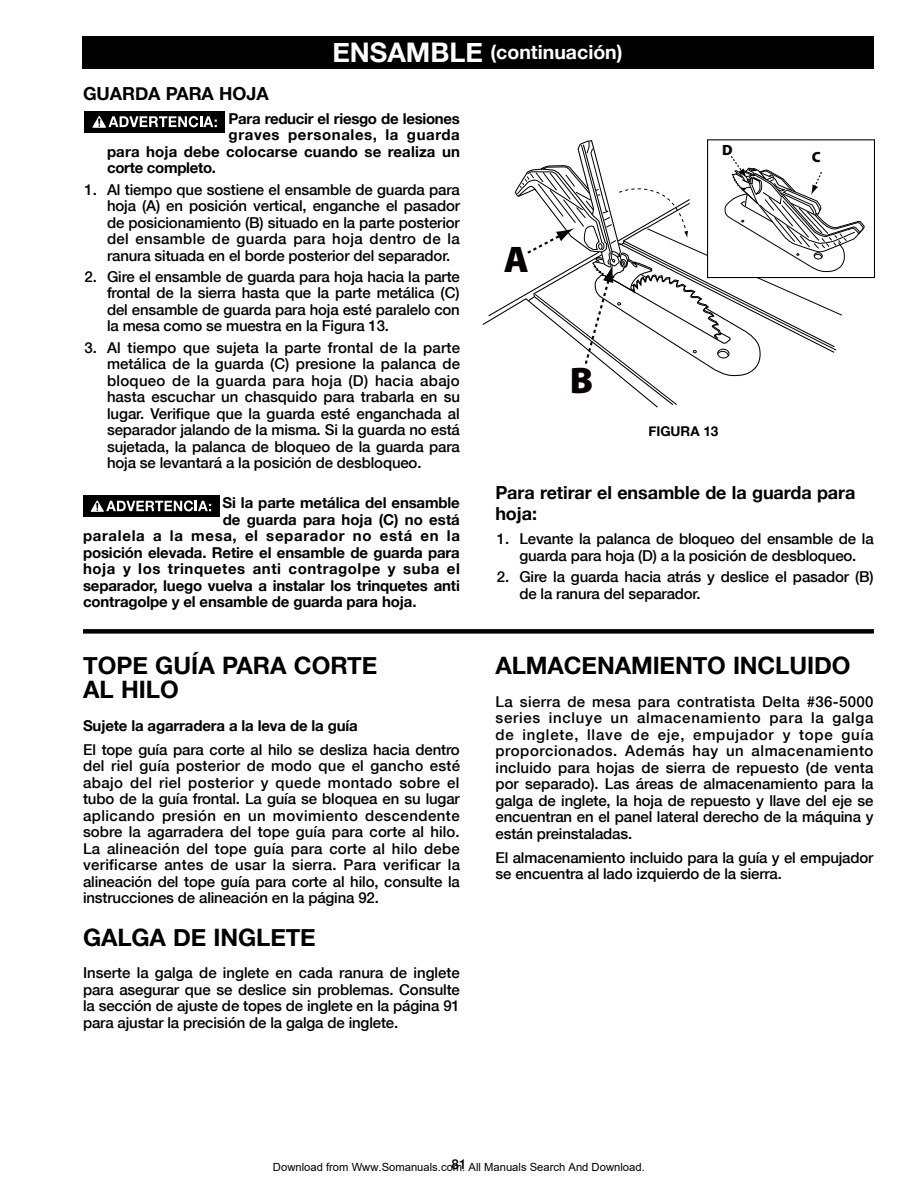
<style>
.page{position:relative;width:918px;height:1188px;background:#fff}
.page>*{position:absolute;margin:0;border:0;box-sizing:border-box;transform-origin:0 0}
.t1{font:900 37.2px "Myriad Pro";color:#070000}
.t2{font:700 24px/24px "Helvetica Neue";letter-spacing:-.005em;color:#000}
.t3{font:700 19.5px "Helvetica Neue";color:#fff}
.t4{font:700 18px/21px "Helvetica Neue";letter-spacing:-.005em;color:#000}
.t5{font:500 15px/16.5px "Helvetica Neue";letter-spacing:-.01em;color:#000;text-align:justify}
.t6{font:700 15px "Helvetica Neue";letter-spacing:-.01em;color:#000}
.t7{font:700 15px "Helvetica Neue";letter-spacing:.035em;color:#000}
.t8{font:700 15px "Helvetica Neue";letter-spacing:.01em;color:#000}
.t9{font:700 15px "Helvetica Neue";letter-spacing:.045em;color:#000}
.t10{font:700 15px "Helvetica Neue";letter-spacing:.04em;color:#000}
.t11{font:900 14.85px "Myriad Pro";color:#070000}
.t12{font:700 13.5px "Helvetica Neue";color:#000}
.t13{font:500 13.5px "Helvetica Neue";color:#000}
.t14{font:11.25px "Arial";color:#000}
.s1{font-size:27px}
</style>
<div class="page">
<div style="left:82px;top:36px;width:792px;height:33px;background:#000"></div>
<div style="left:85px;top:111px;width:140px;height:22px;background:#000"></div>
<svg style="left:92px;top:116px;width:125px;height:12px"></svg>
<div style="left:83px;top:496px;width:136px;height:21px;background:#000"></div>
<svg style="left:91px;top:500px;width:120px;height:12px"></svg>
<svg style="left:482px;top:139px;width:382px;height:269px"></svg>
<div style="left:83px;top:629px;width:791px;height:5px;background:#000"></div>
<h3 class="t3" style="left:332px;top:40px;width:292px"><span class="s1">ENSAMBLE</span> (continuación)</h3>
<p class="t4" style="left:83px;top:82px;width:187px">GUARDA PARA HOJA</p>
<p class="t6" style="left:228px;top:109px;width:233px">Para reducir el riesgo de lesiones</p>
<p class="t10" style="left:229px;top:126px;width:233px">graves personales, la guarda</p>
<p class="t8" style="left:107px;top:142px;width:354px">para hoja debe colocarse cuando se realiza un</p>
<p class="t6" style="left:107px;top:159px;width:111px">corte completo.</p>
<p class="t5" style="left:107px;top:181px;width:355px;text-indent:-22px">1. Al tiempo que sostiene el ensamble de guarda para hoja (A) en posición vertical, enganche el pasador de posicionamiento (B) situado en la parte posterior del ensamble de guarda para hoja dentro de la ranura situada en el borde posterior del separador.</p>
<p class="t5" style="left:107px;top:268px;width:354px;text-indent:-22px">2. Gire el ensamble de guarda para hoja hacia la parte frontal de la sierra hasta que la parte metálica (C) del ensamble de guarda para hoja esté paralelo con la mesa como se muestra en la Figura 13.</p>
<p class="t5" style="left:107px;top:339px;width:355px;text-indent:-22px">3. Al tiempo que sujeta la parte frontal de la parte metálica de la guarda (C) presione la palanca de bloqueo de la guarda para hoja (D) hacia abajo hasta escuchar un chasquido para trabarla en su lugar. Verifique que la guarda esté enganchada al separador jalando de la misma. Si la guarda no está sujetada, la palanca de bloqueo de la guarda para hoja se levantará a la posición de desbloqueo.</p>
<p class="t6" style="left:223px;top:494px;width:239px">Si la parte metálica del ensamble</p>
<p class="t6" style="left:223px;top:510px;width:239px">de guarda para hoja (C) no está</p>
<p class="t9" style="left:83px;top:527px;width:378px">paralela a la mesa, el separador no está en la</p>
<p class="t6" style="left:83px;top:543px;width:378px">posición elevada. Retire el ensamble de guarda para</p>
<p class="t7" style="left:83px;top:560px;width:378px">hoja y los trinquetes anti contragolpe y suba el</p>
<p class="t6" style="left:83px;top:576px;width:378px">separador, luego vuelva a instalar los trinquetes anti</p>
<p class="t6" style="left:83px;top:593px;width:335px">contragolpe y el ensamble de guarda para hoja.</p>
<h2 class="t2" style="left:83px;top:653px;width:296px">TOPE GUÍA PARA CORTE<br>AL HILO</h2>
<p class="t6" style="left:83px;top:716px;width:276px">Sujete la agarradera a la leva de la guía</p>
<p class="t5" style="left:83px;top:741px;width:378px">El tope guía para corte al hilo se desliza hacia dentro del riel guía posterior de modo que el gancho esté abajo del riel posterior y quede montado sobre el tubo de la guía frontal. La guía se bloquea en su lugar aplicando presión en un movimiento descendente sobre la agarradera del tope guía para corte al hilo.<br>La alineación del tope guía para corte al hilo debe verificarse antes de usar la sierra. Para verificar la alineación del tope guía para corte al hilo, consulte la instrucciones de alineación en la página 92.</p>
<h2 class="t2" style="left:83px;top:925px;width:234px">GALGA DE INGLETE</h2>
<p class="t5" style="left:83px;top:964px;width:378px">Inserte la galga de inglete en cada ranura de inglete para asegurar que se deslice sin problemas. Consulte la sección de ajuste de topes de inglete en la página 91 para ajustar la precisión de la galga de inglete.</p>
<h1 class="t1" style="left:504px;top:238px;width:27px">A</h1>
<h1 class="t1" style="left:570px;top:360px;width:25px">B</h1>
<p class="t11" style="left:722px;top:142px;width:12px">D</p>
<p class="t12" style="left:648px;top:422px;width:71px">FIGURA 13</p>
<p class="t11" style="left:812px;top:149px;width:10px">C</p>
<p class="t4" style="left:495px;top:482px;width:362px">Para retirar el ensamble de la guarda para hoja:</p>
<p class="t5" style="left:497px;top:531px;width:378px;text-align:center">1. Levante la palanca de bloqueo del ensamble de la guarda para hoja (D) a la posición de desbloqueo.</p>
<p class="t5" style="left:519px;top:568px;width:356px;text-indent:-22px">2. Gire la guarda hacia atrás y deslice el pasador (B) de la ranura del separador.</p>
<h2 class="t2" style="left:496px;top:653px;width:356px">ALMACENAMIENTO INCLUIDO</h2>
<p class="t5" style="left:496px;top:693px;width:380px">La sierra de mesa para contratista Delta #36-5000 series incluye un almacenamiento para la galga de inglete, llave de eje, empujador y tope guía proporcionados. Además hay un almacenamiento incluido para hojas de sierra de repuesto (de venta por separado). Las áreas de almacenamiento para la galga de inglete, la hoja de repuesto y llave del eje se encuentran en el panel lateral derecho de la máquina y están preinstaladas.</p>
<p class="t5" style="left:496px;top:849px;width:379px">El almacenamiento incluido para la guía y el empujador se encuentra al lado izquierdo de la sierra.</p>
<p class="t13" style="left:451px;top:1156px;width:17px">81</p>
<p class="t14" style="left:273px;top:1160px;width:373px">Download from Www.Somanuals.com. All Manuals Search And Download.</p>
</div>
